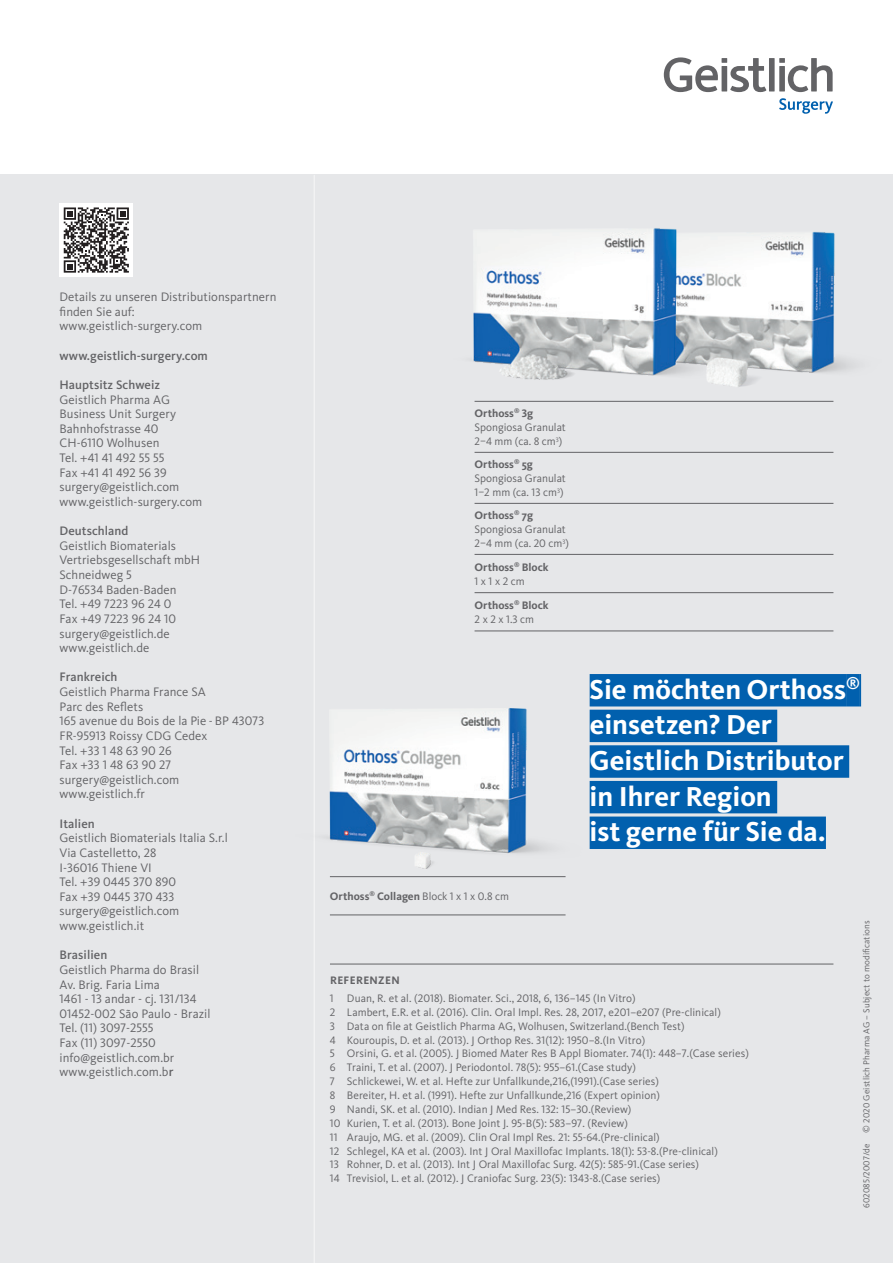
<style>
.page{position:relative;width:893px;height:1263px;background:#fff}
.page>*{position:absolute;margin:0;border:0;box-sizing:border-box;transform-origin:0 0}
.t1{font:700 28.35px/35.7px "Kievit Pro";color:#fff}
.t2{font:12.75px/14.5px "Kievit Pro";letter-spacing:.005em;color:#636366}
.t3{font:500 12.75px "Kievit Pro";letter-spacing:.005em;color:#636366}
.t4{font:11.25px/13.8px "Kievit Pro";letter-spacing:.005em;color:#636366}
.t5{font:11.25px/14.2px "Kievit OT";color:#636366}
.t6{font:700 11.25px/14.2px "Kievit OT";color:#636366}
.t7{font:700 11.25px "Kievit Pro";letter-spacing:.03em;color:#636366}
.t8{font:9px "Kievit Pro";letter-spacing:.01em;color:#636366}
.s1{font-weight:500}
.s2{font-weight:700}
.s3{font-weight:400}
</style>
<div class="page">
<div style="left:0;top:175px;width:893px;height:1088px;background:#e6e7e9"></div>
<hr style="left:314px;top:175px;width:1px;height:1088px;background:#fff">
<svg style="left:779px;top:98px;width:54px;height:16px"></svg>
<div style="left:769px;top:58px;width:6px;height:33px;background:#636366"></div>
<svg style="left:664px;top:57px;width:102px;height:35px"></svg>
<svg style="left:779px;top:58px;width:54px;height:34px"></svg>
<div style="left:60px;top:203px;width:73px;height:74px;background:#fff"></div>
<svg style="left:64px;top:207px;width:65px;height:66px"></svg>
<hr style="left:330px;top:964px;width:503px;height:1px;background:#636366">
<hr style="left:475px;top:452px;width:358px;height:1px;background:#636366">
<hr style="left:475px;top:503px;width:358px;height:1px;background:#636366">
<hr style="left:475px;top:554px;width:358px;height:1px;background:#636366">
<hr style="left:475px;top:592px;width:358px;height:1px;background:#636366">
<hr style="left:475px;top:630px;width:358px;height:1px;background:#636366">
<img style="left:729px;top:231px;width:125px;height:171px">
<img style="left:473px;top:228px;width:256px;height:174px">
<div style="left:590px;top:674px;width:256px;height:32px;background:#0160ae"></div>
<div style="left:846px;top:674px;width:14px;height:32px;background:#0160ae"></div>
<hr style="left:860px;top:674px;width:1px;height:32px;background:#0160ae">
<div style="left:590px;top:710px;width:187px;height:32px;background:#0160ae"></div>
<div style="left:590px;top:745px;width:259px;height:33px;background:#0160ae"></div>
<div style="left:590px;top:781px;width:187px;height:32px;background:#0160ae"></div>
<div style="left:590px;top:816px;width:236px;height:33px;background:#0160ae"></div>
<hr style="left:330px;top:914px;width:236px;height:1px;background:#636366">
<img style="left:314px;top:692px;width:278px;height:194px">
<p class="t2" style="left:60px;top:289px;width:218px">Details zu unseren Distributionspartnern finden Sie auf: www.geistlich-surgery.com</p>
<p class="t3" style="left:60px;top:348px;width:150px">www.geistlich-surgery.com</p>
<p class="t3" style="left:60px;top:377px;width:102px">Hauptsitz Schweiz</p>
<p class="t2" style="left:60px;top:392px;width:144px">Geistlich Pharma AG<br>Business Unit Surgery<br>Bahnhofstrasse 40<br>CH-6110 Wolhusen<br>Tel. +41 41 492 55 55<br>Fax +41 41 492 56 39 surgery@geistlich.com www.geistlich-surgery.com</p>
<p class="t3" style="left:60px;top:523px;width:70px">Deutschland</p>
<p class="t2" style="left:60px;top:538px;width:142px">Geistlich Biomaterials<br>Vertriebsgesellschaft mbH<br>Schneidweg 5<br>D-76534 Baden-Baden<br>Tel. +49 7223 96 24 0<br>Fax +49 7223 96 24 10 surgery@geistlich.de www.geistlich.de</p>
<p class="t3" style="left:60px;top:669px;width:60px">Frankreich</p>
<p class="t2" style="left:60px;top:684px;width:206px">Geistlich Pharma France SA<br>Parc des Reflets<br>165 avenue du Bois de la Pie - BP 43073<br>FR-95913 Roissy CDG Cedex<br>Tel. +33 1 48 63 90 26<br>Fax +33 1 48 63 90 27 surgery@geistlich.com www.geistlich.fr</p>
<p class="t3" style="left:60px;top:816px;width:37px">Italien</p>
<p class="t2" style="left:60px;top:831px;width:170px">Geistlich Biomaterials Italia S.r.l<br>Via Castelletto, 28<br>I-36016 Thiene VI<br>Tel. +39 0445 370 890<br>Fax +39 0445 370 433 surgery@geistlich.com www.geistlich.it</p>
<p class="t3" style="left:60px;top:947px;width:49px">Brasilien</p>
<p class="t2" style="left:60px;top:962px;width:153px">Geistlich Pharma do Brasil<br>Av. Brig. Faria Lima<br>1461 - 13 andar - cj. 131/134<br>01452-002 São Paulo - Brazil<br>Tel. (11) 3097-2555<br>Fax (11) 3097-2550 info@geistlich.com.br www.geistlich.com.b<span class="s1">r</span></p>
<p class="t5" style="left:475px;top:406px;width:93px"><span class="s2">Orthoss</span><sup>®</sup> <span class="s2">3g<br></span>Spongiosa Granulat<br>2–4 mm (ca. 8 cm<sup>3</sup>)</p>
<p class="t5" style="left:475px;top:457px;width:93px"><span class="s2">Orthoss</span><sup>®</sup> <span class="s2">5g<br></span>Spongiosa Granulat<br>1–2 mm (ca. 13 cm<sup>3</sup>)</p>
<p class="t5" style="left:475px;top:508px;width:96px"><span class="s2">Orthoss</span><sup>®</sup> <span class="s2">7g<br></span>Spongiosa Granulat<br>2–4 mm (ca. 20 cm<sup>3</sup>)</p>
<p class="t6" style="left:475px;top:560px;width:76px">Orthoss<sup>®</sup> Block<br><span class="s3">1 x 1 x 2 cm</span></p>
<p class="t6" style="left:475px;top:598px;width:76px">Orthoss<sup>®</sup> Block<br><span class="s3">2 x 2 x 1.3 cm</span></p>
<p class="t6" style="left:330px;top:889px;width:181px">Orthoss<sup>®</sup> Collagen <span class="s3">Block 1 x 1 x 0.8 cm</span></p>
<h1 class="t1" style="left:590px;top:671px;width:272px">Sie möchten Orthoss<sup>® </sup>einsetzen? Der<br>Geistlich Distributor in Ihrer Region<br>ist gerne für Sie da.</h1>
<p class="t7" style="left:330px;top:973px;width:71px">REFERENZEN</p>
<p class="t4" style="left:330px;top:991px;width:420px">1 Duan, R. et al. (2018). Biomater. Sci., 2018, 6, 136–145 (In Vitro)<br>2 Lambert, E.R. et al. (2016). Clin. Oral Impl. Res. 28, 2017, e201–e207 (Pre-clinical)<br>3 Data on file at Geistlich Pharma AG, Wolhusen, Switzerland.(Bench Test)<br>4 Kouroupis, D. et al. (2013). J Orthop Res. 31(12): 1950–8.(In Vitro)<br>5 Orsini, G. et al. (2005). J Biomed Mater Res B Appl Biomater. 74(1): 448–7.(Case series)<br>6 Traini, T. et al. (2007). J Periodontol. 78(5): 955–61.(Case study)<br>7 Schlickewei, W. et al. Hefte zur Unfallkunde,216,(1991).(Case series)<br>8 Bereiter, H. et al. (1991). Hefte zur Unfallkunde,216 (Expert opinion)<br>9 Nandi, SK. et al. (2010). Indian J Med Res. 132: 15–30.(Review)<br>10 Kurien, T. et al. (2013). Bone Joint J. 95-B(5): 583–97. (Review)<br>11 Araujo, MG. et al. (2009). Clin Oral Impl Res. 21: 55-64.(Pre-clinical)<br>12 Schlegel, KA et al. (2003). Int J Oral Maxillofac Implants. 18(1): 53-8.(Pre-clinical)<br>13 Rohner, D. et al. (2013). Int J Oral Maxillofac Surg. 42(5): 585-91.(Case series)<br>14 Trevisiol, L. et al. (2012). J Craniofac Surg. 23(5): 1343-8.(Case series)</p>
<p class="t8" style="left:861px;top:1208px;width:289px;rotate:-90deg">602085/2007/de © 2020 Geistlich Pharma AG – Subject to modifications</p>
</div>
